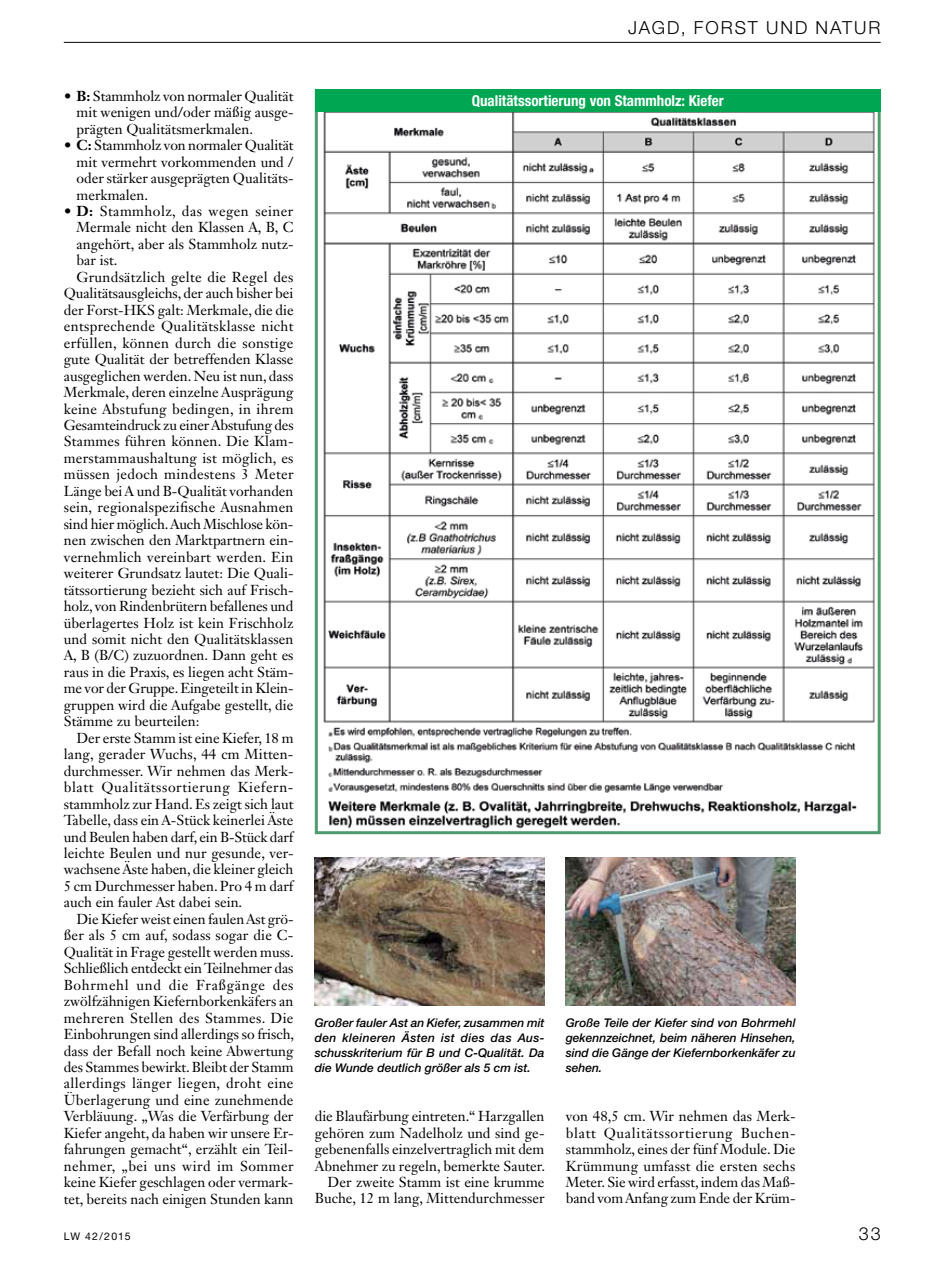
<style>
.page{position:relative;width:936px;height:1263px;background:#fff}
.page>*{position:absolute;margin:0;border:0;box-sizing:border-box;transform-origin:0 0}
.t1{font:300 18px "Helvetica Neue LT Std";letter-spacing:.11em;color:#000}
.t2{font:700 condensed 15px "Helvetica Neue LT Std";color:#fff}
.t3{font:14.25px/16.5px "Janson Text LT Std";color:#000;text-align:justify}
.t4{font:14.25px "Janson Text LT Std";letter-spacing:.02em;color:#000}
.t5{font:14.25px "Janson Text LT Std";letter-spacing:.025em;color:#000}
.t6{font:14.25px "Janson Text LT Std";letter-spacing:.04em;color:#000}
.t7{font:14.25px "Janson Text LT Std";letter-spacing:.03em;color:#000}
.t8{font:italic 500 12px/15px "Helvetica Neue LT Std";color:#000;text-align:justify}
.t9{font:10.5px "Helvetica Neue LT Std";letter-spacing:.105em;color:#000}
.s1{font-weight:700}
</style>
<div class="page">
<hr style="left:64px;top:42px;width:816px;height:1px;background:#000">
<img style="left:323px;top:112px;width:552px;height:717px">
<div style="left:315px;top:89px;width:565px;height:23px;background:#00a651"></div>
<img style="left:315px;top:858px;width:229px;height:148px">
<img style="left:566px;top:858px;width:229px;height:148px">
<p class="t1" style="left:628px;top:17px;width:254px">JAGD, FORST UND NATUR</p>
<p class="t3" style="left:77px;top:87px;width:218px;text-indent:-13px"><span class="s1">• B:</span> Stammholz von normaler Qualität mit wenigen und/oder mäßig ausge&shy;prägten Qualitätsmerkmalen.</p>
<p class="t3" style="left:77px;top:137px;width:218px;text-indent:-13px"><span class="s1">• C:</span> Stammholz von normaler Qualität mit vermehrt vorkommenden und / oder stärker ausgeprägten Qualitäts&shy;merkmalen.</p>
<p class="t7" style="left:64px;top:202px;width:231px"><span class="s1">• D:</span> Stammholz, das wegen seiner</p>
<p class="t3" style="left:77px;top:219px;width:218px">Mermale nicht den Klassen A, B, C</p>
<p class="t3" style="left:77px;top:236px;width:218px">angehört, aber als Stammholz nutz-</p>
<p class="t3" style="left:77px;top:252px;width:42px">bar ist.</p>
<p class="t4" style="left:77px;top:268px;width:218px">Grundsätzlich gelte die Regel des</p>
<p class="t3" style="left:64px;top:285px;width:231px">Qualitätsausgleichs, der auch bisher bei</p>
<p class="t3" style="left:64px;top:301px;width:231px">der Forst-HKS galt: Merkmale, die die</p>
<p class="t5" style="left:64px;top:317px;width:231px">entsprechende Qualitätsklasse nicht</p>
<p class="t5" style="left:64px;top:334px;width:231px">erfüllen, können durch die sonstige</p>
<p class="t3" style="left:64px;top:351px;width:231px">gute Qualität der betreffenden Klasse</p>
<p class="t3" style="left:64px;top:367px;width:231px">ausgeglichen werden. Neu ist nun, dass</p>
<p class="t3" style="left:64px;top:384px;width:231px">Merkmale, deren einzelne Ausprägung</p>
<p class="t4" style="left:64px;top:400px;width:231px">keine Abstufung bedingen, in ihrem</p>
<p class="t3" style="left:64px;top:417px;width:231px">Gesamteindruck zu einer Abstufung des</p>
<p class="t3" style="left:64px;top:433px;width:231px">Stammes führen können. Die Klam-</p>
<p class="t3" style="left:64px;top:450px;width:231px">merstammaushaltung ist möglich, es</p>
<p class="t5" style="left:64px;top:465px;width:231px">müssen jedoch mindestens 3 Meter</p>
<p class="t3" style="left:64px;top:482px;width:231px">Länge bei A und B-Qualität vorhanden</p>
<p class="t4" style="left:64px;top:498px;width:231px">sein, regionalspezifische Ausnahmen</p>
<p class="t3" style="left:64px;top:515px;width:231px">sind hier möglich. Auch Mischlose kön-</p>
<p class="t3" style="left:64px;top:532px;width:231px">nen zwischen den Marktpartnern ein-</p>
<p class="t4" style="left:64px;top:548px;width:231px">vernehmlich vereinbart werden. Ein</p>
<p class="t3" style="left:64px;top:565px;width:231px">weiterer Grundsatz lautet: Die Quali-</p>
<p class="t3" style="left:64px;top:581px;width:231px">tätssortierung bezieht sich auf Frisch-</p>
<p class="t3" style="left:64px;top:598px;width:231px">holz, von Rindenbrütern befallenes und</p>
<p class="t3" style="left:64px;top:614px;width:231px">überlagertes Holz ist kein Frischholz</p>
<p class="t3" style="left:64px;top:631px;width:231px">und somit nicht den Qualitätsklassen</p>
<p class="t3" style="left:64px;top:647px;width:231px">A, B (B/C) zuzuordnen. Dann geht es</p>
<p class="t3" style="left:64px;top:664px;width:231px">raus in die Praxis, es liegen acht Stäm-</p>
<p class="t3" style="left:64px;top:680px;width:231px">me vor der Gruppe. Eingeteilt in Klein-</p>
<p class="t3" style="left:64px;top:696px;width:231px">gruppen wird die Aufgabe gestellt, die</p>
<p class="t3" style="left:64px;top:713px;width:137px">Stämme zu beurteilen:</p>
<p class="t3" style="left:77px;top:729px;width:218px">Der erste Stamm ist eine Kiefer, 18 m</p>
<p class="t3" style="left:64px;top:746px;width:231px">lang, gerader Wuchs, 44 cm Mitten-</p>
<p class="t3" style="left:64px;top:762px;width:231px">durchmesser. Wir nehmen das Merk-</p>
<p class="t6" style="left:64px;top:778px;width:231px">blatt Qualitätssortierung Kiefern-</p>
<p class="t3" style="left:64px;top:795px;width:231px">stammholz zur Hand. Es zeigt sich laut</p>
<p class="t3" style="left:64px;top:812px;width:231px">Tabelle, dass ein A-Stück keinerlei Äste</p>
<p class="t3" style="left:64px;top:828px;width:231px">und Beulen haben darf, ein B-Stück darf</p>
<p class="t3" style="left:64px;top:845px;width:231px">leichte Beulen und nur gesunde, ver-</p>
<p class="t3" style="left:64px;top:861px;width:231px">wachsene Äste haben, die kleiner gleich</p>
<p class="t3" style="left:64px;top:878px;width:231px">5 cm Durchmesser haben. Pro 4 m darf</p>
<p class="t3" style="left:64px;top:894px;width:180px">auch ein fauler Ast dabei sein.</p>
<p class="t3" style="left:77px;top:910px;width:218px">Die Kiefer weist einen faulen Ast grö-</p>
<p class="t3" style="left:64px;top:927px;width:231px">ßer als 5 cm auf, sodass sogar die C-</p>
<p class="t3" style="left:64px;top:943px;width:231px">Qualität in Frage gestellt werden muss.</p>
<p class="t3" style="left:64px;top:960px;width:231px">Schließlich entdeckt ein Teilnehmer das</p>
<p class="t6" style="left:64px;top:976px;width:231px">Bohrmehl und die Fraßgänge des</p>
<p class="t3" style="left:64px;top:993px;width:231px">zwölfzähnigen Kiefernborkenkäfers an</p>
<p class="t4" style="left:64px;top:1009px;width:231px">mehreren Stellen des Stammes. Die</p>
<p class="t3" style="left:64px;top:1026px;width:232px">Einbohrungen sind allerdings so frisch,</p>
<p class="t3" style="left:64px;top:1042px;width:231px">dass der Befall noch keine Abwertung</p>
<p class="t3" style="left:64px;top:1059px;width:231px">des Stammes bewirkt. Bleibt der Stamm</p>
<p class="t5" style="left:64px;top:1074px;width:231px">allerdings länger liegen, droht eine</p>
<p class="t3" style="left:64px;top:1091px;width:231px">Überlagerung und eine zunehmende</p>
<p class="t3" style="left:64px;top:1108px;width:231px">Verbläuung. „Was die Verfärbung der</p>
<p class="t3" style="left:64px;top:1124px;width:231px">Kiefer angeht, da haben wir unsere Er-</p>
<p class="t3" style="left:64px;top:1141px;width:231px">fahrungen gemacht“, erzählt ein Teil-</p>
<p class="t7" style="left:64px;top:1157px;width:231px">nehmer, „bei uns wird im Sommer</p>
<p class="t3" style="left:64px;top:1174px;width:231px">keine Kiefer geschlagen oder vermark-</p>
<p class="t3" style="left:64px;top:1190px;width:231px">tet, bereits nach einigen Stunden kann</p>
<p class="t2" style="left:471px;top:92px;width:253px">Qualitätssortierung von Stammholz: Kiefer</p>
<p class="t8" style="left:315px;top:1015px;width:231px">Großer fauler Ast an Kiefer, zusammen mit den kleineren Ästen ist dies das Aus&shy;schusskriterium für B und C-Qualität. Da die Wunde deutlich größer als 5 cm ist.</p>
<p class="t3" style="left:315px;top:1108px;width:232px;text-align:right">die Blaufärbung eintreten.“ Harzgallen gehören zum Nadelholz und sind ge&shy;gebenenfalls einzelvertraglich mit dem Abnehmer zu regeln, bemerkte Sauter.<br>Der zweite Stamm ist eine krumme Buche, 12 m lang, Mittendurchmesser</p>
<p class="t3" style="left:566px;top:1108px;width:231px">von 48,5 cm. Wir nehmen das Merk&shy;blatt Qualitätssortierung Buchen&shy;stammholz, eines der fünf Module. Die Krümmung umfasst die ersten sechs Meter. Sie wird erfasst, indem das Maß&shy;band vom Anfang zum Ende der Krüm-</p>
<p class="t8" style="left:566px;top:1015px;width:231px">Große Teile der Kiefer sind von Bohrmehl gekennzeichnet, beim näheren Hinsehen, sind die Gänge der Kiefernborkenkäfer zu sehen.</p>
<p class="t9" style="left:64px;top:1230px;width:68px">LW 42/2015</p>
<p class="t1" style="left:858px;top:1222px;width:23px">33</p>
</div>
